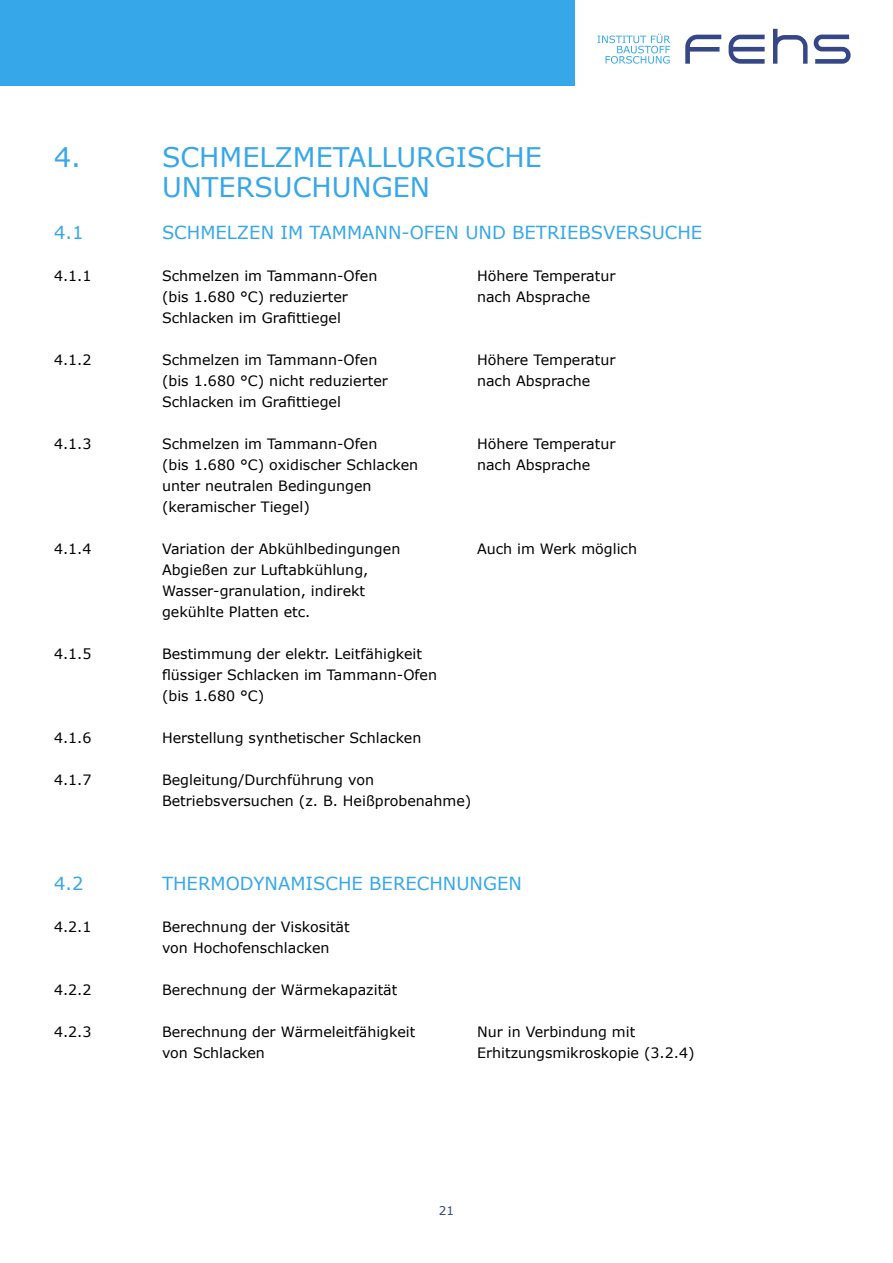
<style>
.page{position:relative;width:893px;height:1263px;background:#fff}
.page>*{position:absolute;margin:0;border:0;box-sizing:border-box;transform-origin:0 0}
.t1{font:27px/30px "Verdana";color:#36a7e9}
.t2{font:18px "Verdana";color:#36a7e9}
.t3{font:14.25px/21px "Verdana";color:#000}
.t4{font:12px "Verdana";color:#364788}
</style>
<div class="page">
<svg style="left:685px;top:35px;width:36px;height:29px"></svg>
<svg style="left:729px;top:35px;width:36px;height:29px"></svg>
<svg style="left:773px;top:29px;width:35px;height:35px"></svg>
<svg style="left:814px;top:35px;width:37px;height:29px"></svg>
<svg style="left:597px;top:34px;width:73px;height:30px"></svg>
<div style="left:0;top:0;width:574px;height:85px;background:#36a7e9"></div>
<h1 class="t1" style="left:54px;top:143px;width:28px">4.</h1>
<h1 class="t1" style="left:162px;top:143px;width:381px">SCHMELZMETALLURGISCHE<br>UNTERSUCHUNGEN</h1>
<p class="t2" style="left:54px;top:221px;width:31px">4.1</p>
<p class="t2" style="left:162px;top:221px;width:542px">SCHMELZEN IM TAMMANN-OFEN UND BETRIEBSVERSUCHE</p>
<p class="t3" style="left:54px;top:266px;width:39px">4.1.1</p>
<p class="t3" style="left:162px;top:266px;width:217px">Schmelzen im Tammann-Ofen</p>
<p class="t3" style="left:477px;top:266px;width:140px">Höhere Temperatur</p>
<p class="t3" style="left:162px;top:287px;width:187px">(bis 1.680 °C) reduzierter</p>
<p class="t3" style="left:477px;top:287px;width:115px">nach Absprache</p>
<p class="t3" style="left:162px;top:308px;width:180px">Schlacken im Grafittiegel</p>
<p class="t3" style="left:54px;top:350px;width:39px">4.1.2</p>
<p class="t3" style="left:162px;top:350px;width:217px">Schmelzen im Tammann-Ofen</p>
<p class="t3" style="left:477px;top:350px;width:140px">Höhere Temperatur</p>
<p class="t3" style="left:162px;top:371px;width:227px">(bis 1.680 °C) nicht reduzierter</p>
<p class="t3" style="left:477px;top:371px;width:115px">nach Absprache</p>
<p class="t3" style="left:162px;top:392px;width:180px">Schlacken im Grafittiegel</p>
<p class="t3" style="left:54px;top:434px;width:39px">4.1.3</p>
<p class="t3" style="left:162px;top:434px;width:217px">Schmelzen im Tammann-Ofen</p>
<p class="t3" style="left:477px;top:434px;width:140px">Höhere Temperatur</p>
<p class="t3" style="left:162px;top:455px;width:258px">(bis 1.680 °C) oxidischer Schlacken</p>
<p class="t3" style="left:477px;top:455px;width:115px">nach Absprache</p>
<p class="t3" style="left:162px;top:476px;width:211px">unter neutralen Bedingungen (keramischer Tiegel)</p>
<p class="t3" style="left:54px;top:539px;width:39px">4.1.4</p>
<p class="t3" style="left:162px;top:539px;width:240px">Variation der Abkühlbedingungen</p>
<p class="t3" style="left:477px;top:539px;width:161px">Auch im Werk möglich</p>
<p class="t3" style="left:162px;top:560px;width:208px">Abgießen zur Luftabkühlung,<br>Wasser-granulation, indirekt gekühlte Platten etc.</p>
<p class="t3" style="left:54px;top:644px;width:39px">4.1.5</p>
<p class="t3" style="left:162px;top:644px;width:277px">Bestimmung der elektr. Leitfähigkeit flüssiger Schlacken im Tammann-Ofen (bis 1.680 °C)</p>
<p class="t3" style="left:54px;top:728px;width:39px">4.1.6</p>
<p class="t3" style="left:162px;top:728px;width:261px">Herstellung synthetischer Schlacken</p>
<p class="t3" style="left:54px;top:770px;width:39px">4.1.7</p>
<p class="t3" style="left:162px;top:770px;width:311px">Begleitung/Durchführung von<br>Betriebsversuchen (z. B. Heißprobenahme)</p>
<p class="t2" style="left:54px;top:872px;width:31px">4.2</p>
<p class="t2" style="left:162px;top:872px;width:361px">THERMODYNAMISCHE BERECHNUNGEN</p>
<p class="t3" style="left:54px;top:917px;width:39px">4.2.1</p>
<p class="t3" style="left:162px;top:917px;width:189px">Berechnung der Viskosität von Hochofenschlacken</p>
<p class="t3" style="left:54px;top:980px;width:39px">4.2.2</p>
<p class="t3" style="left:162px;top:980px;width:237px">Berechnung der Wärmekapazität</p>
<p class="t3" style="left:54px;top:1022px;width:39px">4.2.3</p>
<p class="t3" style="left:162px;top:1022px;width:255px">Berechnung der Wärmeleitfähigkeit</p>
<p class="t3" style="left:477px;top:1022px;width:160px">Nur in Verbindung mit</p>
<p class="t3" style="left:162px;top:1043px;width:104px">von Schlacken</p>
<p class="t3" style="left:477px;top:1043px;width:219px">Erhitzungsmikroskopie (3.2.4)</p>
<p class="t4" style="left:439px;top:1203px;width:17px">21</p>
</div>
